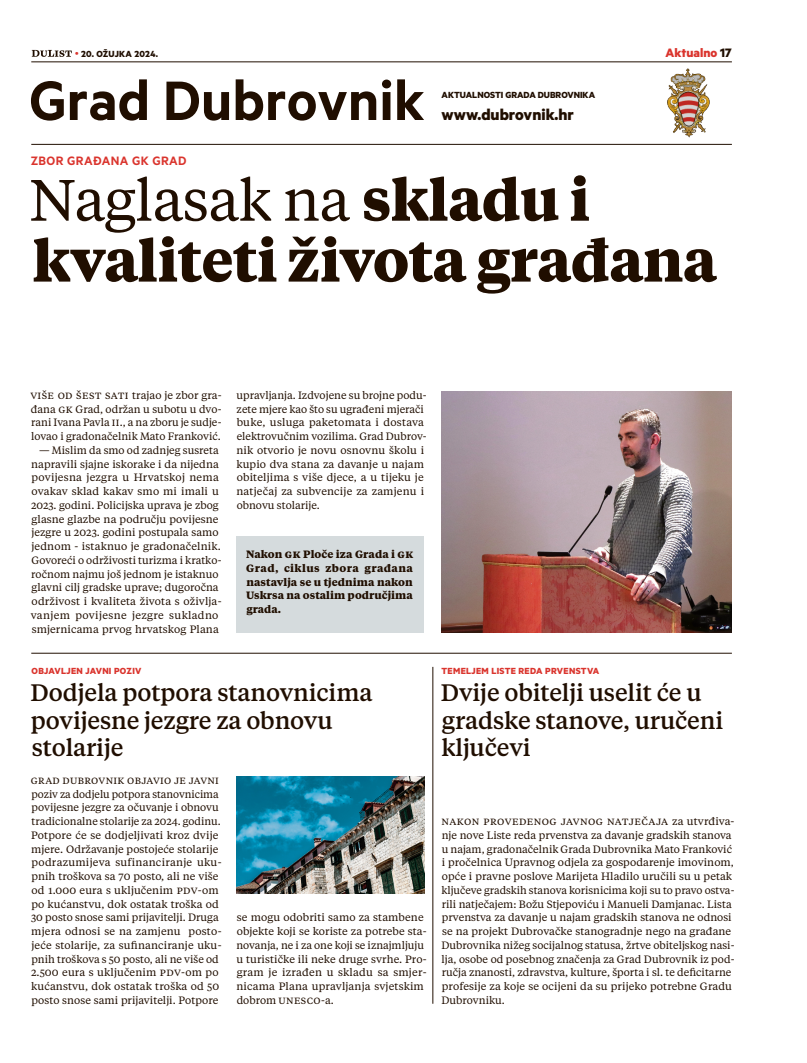
<style>
.page{position:relative;width:807px;height:1063px;background:#fff}
.page>*{position:absolute;margin:0;border:0;box-sizing:border-box;transform-origin:0 0}
.NAVIGACIJA_SREDNJE{font:600 62.5px "Metric";color:#200e00}
.NASLOV{font:700 58px/60.9px "Tiempos Text";letter-spacing:-.015em;color:#200e00}
.NASLOV_BOCNI{font:500 23.75px/27.5px "Tiempos Text";letter-spacing:-.01em;color:#200e00}
.LEAD{font:700 17.5px "Metric";color:#200e00}
.NADNASLOV_11{font:600 13.75px "Metric";letter-spacing:.03em;color:#da342d}
.t1{font:700 13.75px "Metric";color:#da342d}
.BODY_1{font:10.62px/13.8px "Tiempos Text";letter-spacing:.005em;color:#200e00}
.BODY_UVLAKA{font:10.62px/13.8px "Tiempos Text";letter-spacing:.005em;color:#200e00;text-align:center}
.BODY{font:700 10.62px/13.8px "Tiempos Text";color:#200e00;text-align:justify}
.NADNASLOV_8{font:700 10px "Metric";letter-spacing:.03em;color:#da342d}
.LEAD-2{font:700 10px "Metric";color:#200e00}
.LEAD-3{font:700 10px "Metric";letter-spacing:.02em;color:#200e00}
.s1{font-weight:500;color:#da342d}
.s2{color:#200e00}
.s3{font-weight:400}
</style>
<div class="page">
<svg style="left:32px;top:50px;width:40px;height:7px"></svg>
<hr style="left:31px;top:62px;width:700px;height:1px;background:#200e00">
<hr style="left:31px;top:144px;width:700px;height:1px;background:#200e00">
<img style="left:667px;top:69px;width:42px;height:68px">
<div style="left:236px;top:536px;width:188px;height:96px;background:#d5dbdd"></div>
<hr style="left:31px;top:653px;width:700px;height:1px;background:#200e00">
<img style="left:441px;top:392px;width:290px;height:240px">
<img style="left:236px;top:777px;width:188px;height:117px">
<hr style="left:432px;top:667px;width:1px;height:337px;background:#200e00">
<p class="LEAD-3" style="left:75px;top:47px;width:84px"><span class="s1">•</span> 20. OŽUJKA 2024.</p>
<p class="t1" style="left:665px;top:44px;width:68px">Aktualno <span class="s2">17</span></p>
<p class="LEAD-2" style="left:441px;top:89px;width:155px">AKTUALNOSTI GRADA DUBROVNIKA</p>
<p class="NAVIGACIJA_SREDNJE" style="left:29px;top:63px;width:396px">Grad Dubrovnik</p>
<p class="LEAD" style="left:441px;top:104px;width:134px">www.dubrovnik.hr</p>
<p class="NADNASLOV_11" style="left:31px;top:153px;width:157px">ZBOR GRAĐANA GK GRAD</p>
<p class="NASLOV" style="left:29px;top:167px;width:689px"><span class="s3">Naglasak na</span> skladu i kvaliteti života građana</p>
<p class="BODY_1" style="left:30px;top:388px;width:193px;text-align:justify">Više od šest sati trajao je zbor gra&shy;đana GK Grad, održan u subotu u dvo&shy;rani Ivana Pavla II ., a na zboru je sudje&shy;lovao i gradonačelnik Mato Franković.</p>
<p class="BODY_UVLAKA" style="left:31px;top:443px;width:192px">— Mislim da smo od zadnjeg susreta napravili sjajne iskorake i da nijedna povijesna jezgra u Hrvatskoj nema ovakav sklad kakav smo mi imali u 2023. godini. Policijska uprava je zbog glasne glazbe na području povijesne jezgre u 2023. godini postupala samo jednom - istaknuo je gradonačelnik.<br>Govoreći o održivosti turizma i kratko&shy;ročnom najmu još jednom je istaknuo glavni cilj gradske uprave; dugoročna održivost i kvaliteta života s oživlja&shy;vanjem povijesne jezgre sukladno smjernicama prvog hrvatskog Plana</p>
<p class="BODY_UVLAKA" style="left:236px;top:388px;width:192px;text-align:left">upravljanja. Izdvojene su brojne podu&shy;zete mjere kao što su ugrađeni mjerači buke, usluga paketomata i dostava elektrovučnim vozilima. Grad Dubrov&shy;nik otvorio je novu osnovnu školu i kupio dva stana za davanje u najam obiteljima s više djece, a u tijeku je natječaj za subvencije za zamjenu i obnovu stolarije.</p>
<p class="BODY" style="left:246px;top:547px;width:168px">Nakon GK Ploče iza Grada i GK Grad, ciklus zbora građana nastavlja se u tjednima nakon Uskrsa na ostalim područjima grada.</p>
<p class="NADNASLOV_8" style="left:32px;top:665px;width:111px">OBJAVLJEN JAVNI POZIV</p>
<p class="NASLOV_BOCNI" style="left:30px;top:678px;width:343px">Dodjela potpora stanovnicima povijesne jezgre za obnovu stolarije</p>
<p class="BODY_1" style="left:31px;top:773px;width:192px">Grad Dubrovnik objavio je javni poziv za dodjelu potpora stanovnicima povijesne jezgre za očuvanje i obnovu tradicionalne stolarije za 2024. godinu.<br>Potpore će se dodjeljivati kroz dvije mjere. Održavanje postojeće stolarije podrazumijeva sufinanciranje uku&shy;pnih troškova sa 70 posto, ali ne više od 1.000 eura s uključenim PDV-om po kućanstvu, dok ostatak troška od 30 posto snose sami prijavitelji. Druga mjera odnosi se na zamjenu posto&shy;jeće stolarije, za sufinanciranje uku&shy;pnih troškova s 50 posto, ali ne više od 2.500 eura s uključenim PDV-om po kućanstvu, dok ostatak troška od 50 posto snose sami prijavitelji. Potpore</p>
<p class="BODY_1" style="left:236px;top:910px;width:192px">se mogu odobriti samo za stambene objekte koji se koriste za potrebe sta&shy;novanja, ne i za one koji se iznajmljuju u turističke ili neke druge svrhe. Pro&shy;gram je izrađen u skladu sa smjer&shy;nicama Plana upravljanja svjetskim dobrom UNES</p>
<p class="BODY_1" style="left:306px;top:993px;width:29px">CO-a.</p>
<p class="NADNASLOV_8" style="left:441px;top:665px;width:159px">TEMELJEM LISTE REDA PRVENSTVA</p>
<p class="NASLOV_BOCNI" style="left:440px;top:678px;width:284px">Dvije obitelji uselit će u gradske stanove, uručeni ključevi</p>
<p class="BODY_1" style="left:441px;top:814px;width:294px">Nakon provedenog javnog natječaja za utvrđiva&shy;nje nove Liste reda prvenstva za davanje gradskih stanova u najam, gradonačelnik Grada Dubrovnika Mato Franković i pročelnica Upravnog odjela za gospodarenje imovinom, opće i pravne poslove Marijeta Hladilo uručili su u petak ključeve gradskih stanova korisnicima koji su to pravo ostva&shy;rili natječajem: Božu Stjepoviću i Manueli Damjanac. Lista prvenstva za davanje u najam gradskih stanova ne odnosi se na projekt Dubrovačke stanogradnje nego na građane Dubrovnika nižeg socijalnog statusa, žrtve obiteljskog nasi&shy;lja, osobe od posebnog značenja za Grad Dubrovnik iz pod&shy;ručja znanosti, zdravstva, kulture, športa i sl. te deficitarne profesije za koje se ocijeni da su prijeko potrebne Gradu Dubrovniku.</p>
</div>
